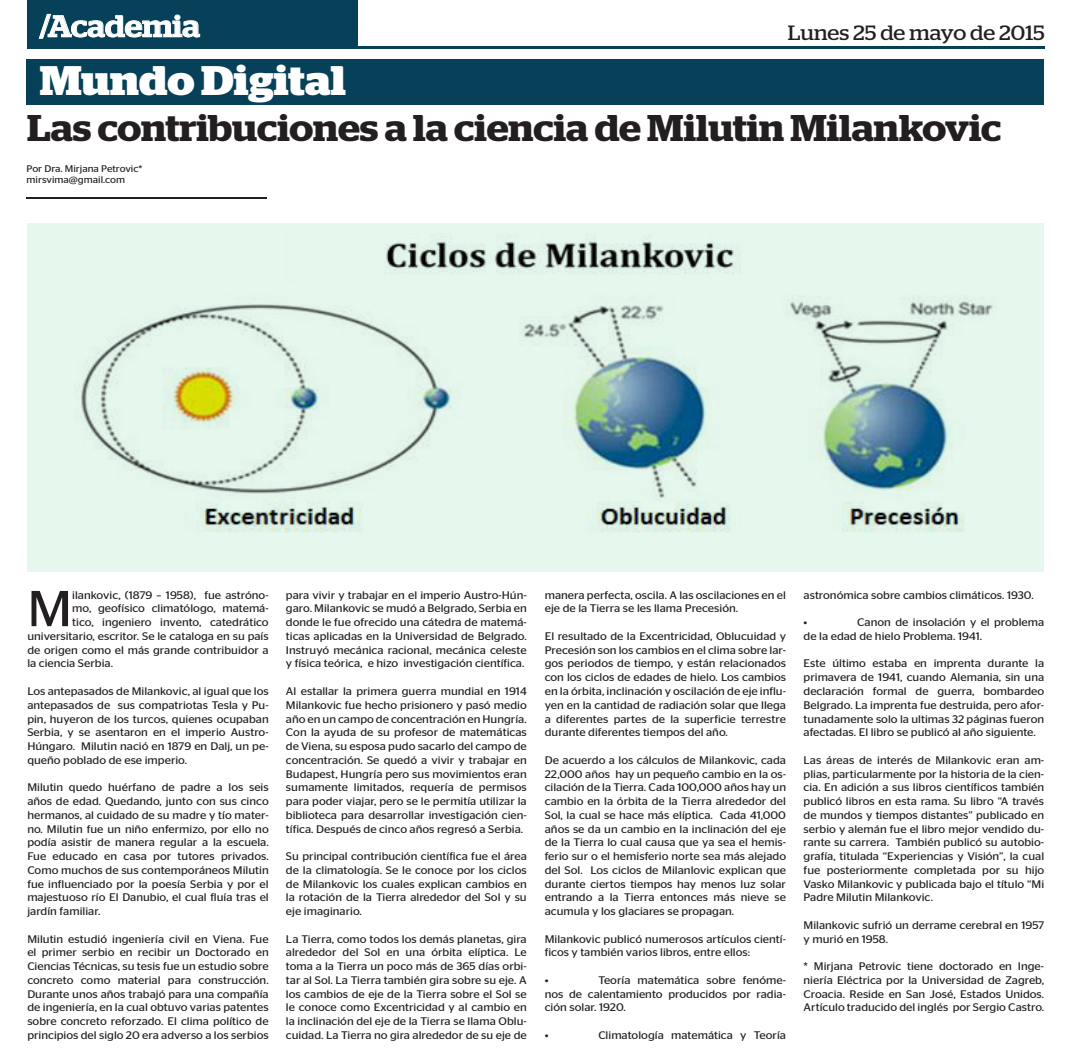
<style>
.page{position:relative;width:1071px;height:1052px;background:#fff}
.page>*{position:absolute;margin:0;border:0;box-sizing:border-box;transform-origin:0 0}
.Texto_de_nota_1era_l{font:50.23px "Stag Sans";color:#231f20;scale:1.08 1}
.Entradas_Nuevas{font:700 41.3px "Stag";letter-spacing:.005em;color:#fff;scale:1.08 1}
.Texto_de_notaa{font:600 37.1px "Stag";color:#231f20;scale:1.08 1}
.t1{font:500 30.28px "Stag";letter-spacing:.005em;color:#fff;scale:1.08 1}
.t2{font:500 22.05px "Stag";letter-spacing:-.035em;color:#231f20;scale:1.08 1}
.Cabeza_3{font:20.65px "Stag";letter-spacing:.005em;color:#231f20;scale:1.08 1}
.Texto_de_notaa-2{font:11.03px/13.8px "Stag Sans";color:#231f20;text-align:justify;scale:1.08 1}
.Texto_de_nota_1era_l-2{font:11.03px "Stag Sans";color:#231f20;scale:1.08 1}
.Creditos{font:9.62px "Stag Sans";color:#231f20;scale:1.08 1}
</style>
<div class="page">
<div style="left:27px;top:0;width:331px;height:49px;background:#064159"></div>
<hr style="left:27px;top:46px;width:1017px;height:3px;background:#064159">
<svg style="left:39px;top:14px;width:162px;height:25px"></svg>
<hr style="left:27px;top:197px;width:240px;height:1px;background:#231f20">
<div style="left:27px;top:59px;width:1017px;height:45px;background:#064159"></div>
<svg style="left:27px;top:223px;width:1017px;height:348px;fill:#e6f7ee"></svg>
<p class="t1" style="left:40px;top:8px;width:150px">/Academia</p>
<p class="Cabeza_3" style="left:788px;top:21px;width:239px">Lunes 25 de mayo de 2015</p>
<h3 class="t2" style="left:828px;top:23px;width:201px">Viernes 1 de Abril 2011</h3>
<p class="Entradas_Nuevas" style="left:40px;top:57px;width:285px">Mundo Digital</p>
<p class="Texto_de_notaa" style="left:27px;top:107px;width:904px">Las contribuciones a la ciencia de Milutin Milankovic</p>
<p class="Creditos" style="left:27px;top:163px;width:109px">Por Dra. Mirjana Petrovic*</p>
<p class="Creditos" style="left:27px;top:174px;width:93px">mirsvima@gmail.com</p>
<p class="Texto_de_nota_1era_l" style="left:27px;top:580px;width:43px">M</p>
<p class="Texto_de_nota_1era_l-2" style="left:72px;top:588px;width:183px">ilankovic, (1879 – 1958), fue astróno-</p>
<p class="Texto_de_nota_1era_l-2" style="left:72px;top:602px;width:183px">mo, geofísico climatólogo, matemá-</p>
<p class="Texto_de_nota_1era_l-2" style="left:72px;top:616px;width:183px">tico, ingeniero invento, catedrático</p>
<p class="Texto_de_nota_1era_l-2" style="left:27px;top:630px;width:225px">universitario, escritor. Se le cataloga en su país</p>
<p class="Texto_de_nota_1era_l-2" style="left:27px;top:643px;width:225px">de origen como el más grande contribuidor a</p>
<p class="Texto_de_nota_1era_l-2" style="left:27px;top:657px;width:81px">la ciencia Serbia.</p>
<p class="Texto_de_notaa-2" style="left:27px;top:684px;width:225px">Los antepasados de Milankovic, al igual que los antepasados de sus compatriotas Tesla y Pu&shy;pin, huyeron de los turcos, quienes ocupaban Serbia, y se asentaron en el imperio Austro-Húngaro. Milutin nació en 1879 en Dalj, un pe&shy;queño poblado de ese imperio.</p>
<p class="Texto_de_notaa-2" style="left:27px;top:780px;width:225px">Milutin quedo huérfano de padre a los seis años de edad. Quedando, junto con sus cinco hermanos, al cuidado de su madre y tío mater&shy;no. Milutin fue un niño enfermizo, por ello no podía asistir de manera regular a la escuela.<br>Fue educado en casa por tutores privados.<br>Como muchos de sus contemporáneos Milutin fue influenciado por la poesía Serbia y por el majestuoso río El Danubio, el cual fluía tras el jardín familiar.</p>
<p class="Texto_de_notaa-2" style="left:27px;top:931px;width:225px">Milutin estudió ingeniería civil en Viena. Fue el primer serbio en recibir un Doctorado en Ciencias Técnicas, su tesis fue un estudio sobre concreto como material para construcción.<br>Durante unos años trabajó para una compañía de ingeniería, en la cual obtuvo varias patentes sobre concreto reforzado. El clima político de principios del siglo 20 era adverso a los serbios</p>
<p class="Texto_de_notaa-2" style="left:286px;top:588px;width:225px">para vivir y trabajar en el imperio Austro-Hún&shy;garo. Milankovic se mudó a Belgrado, Serbia en donde le fue ofrecido una cátedra de matemá&shy;ticas aplicadas en la Universidad de Belgrado.<br>Instruyó mecánica racional, mecánica celeste y física teórica, e hizo investigación científica.</p>
<p class="Texto_de_notaa-2" style="left:286px;top:684px;width:225px">Al estallar la primera guerra mundial en 1914<br>Milankovic fue hecho prisionero y pasó medio año en un campo de concentración en Hungría.<br>Con la ayuda de su profesor de matemáticas de Viena, su esposa pudo sacarlo del campo de concentración. Se quedó a vivir y trabajar en Budapest, Hungría pero sus movimientos eran sumamente limitados, requería de permisos para poder viajar, pero se le permitía utilizar la biblioteca para desarrollar investigación cien&shy;tífica. Después de cinco años regresó a Serbia.</p>
<p class="Texto_de_notaa-2" style="left:286px;top:849px;width:225px">Su principal contribución científica fue el área de la climatología. Se le conoce por los ciclos de Milankovic los cuales explican cambios en la rotación de la Tierra alrededor del Sol y su eje imaginario.</p>
<p class="Texto_de_notaa-2" style="left:286px;top:931px;width:225px">La Tierra, como todos los demás planetas, gira alrededor del Sol en una órbita elíptica. Le toma a la Tierra un poco más de 365 días orbi&shy;tar al Sol. La Tierra también gira sobre su eje. A los cambios de eje de la Tierra sobre el Sol se le conoce como Excentricidad y al cambio en la inclinación del eje de la Tierra se llama Oblu&shy;cuidad. La Tierra no gira alrededor de su eje de</p>
<p class="Texto_de_notaa-2" style="left:545px;top:588px;width:225px">manera perfecta, oscila. A las oscilaciones en el eje de la Tierra se les llama Precesión.</p>
<p class="Texto_de_notaa-2" style="left:545px;top:629px;width:225px">El resultado de la Excentricidad, Oblucuidad y Precesión son los cambios en el clima sobre lar&shy;gos periodos de tiempo, y están relacionados con los ciclos de edades de hielo. Los cambios en la órbita, inclinación y oscilación de eje influ&shy;yen en la cantidad de radiación solar que llega a diferentes partes de la superficie terrestre durante diferentes tiempos del año.</p>
<p class="Texto_de_notaa-2" style="left:545px;top:753px;width:225px">De acuerdo a los cálculos de Milankovic, cada 22,000 años hay un pequeño cambio en la os&shy;cilación de la Tierra. Cada 100,000 años hay un cambio en la órbita de la Tierra alrededor del Sol, la cual se hace más elíptica. Cada 41,000 años se da un cambio en la inclinación del eje de la Tierra lo cual causa que ya sea el hemis&shy;ferio sur o el hemisferio norte sea más alejado del Sol. Los ciclos de Milanlovic explican que durante ciertos tiempos hay menos luz solar entrando a la Tierra entonces más nieve se acumula y los glaciares se propagan.</p>
<p class="Texto_de_notaa-2" style="left:545px;top:931px;width:225px">Milankovic publicó numerosos artículos cientí&shy;ficos y también varios libros, entre ellos:</p>
<p class="Texto_de_notaa-2" style="left:545px;top:973px;width:5px">•</p>
<p class="Texto_de_notaa-2" style="left:545px;top:973px;width:225px;text-indent:54px">Teoría matemática sobre fenóme&shy;nos de calentamiento producidos por radia&shy;ción solar. 1920.</p>
<p class="Texto_de_notaa-2" style="left:545px;top:1028px;width:5px">•</p>
<p class="Texto_de_notaa-2" style="left:598px;top:1028px;width:175px">Climatología matemática y Teoría</p>
<p class="Texto_de_notaa-2" style="left:804px;top:588px;width:215px">astronómica sobre cambios climáticos. 1930.</p>
<p class="Texto_de_notaa-2" style="left:804px;top:615px;width:5px">•</p>
<p class="Texto_de_notaa-2" style="left:804px;top:615px;width:224px;text-indent:54px">Canon de insolación y el problema de la edad de hielo Problema. 1941.</p>
<p class="Texto_de_notaa-2" style="left:804px;top:656px;width:224px">Este último estaba en imprenta durante la primavera de 1941, cuando Alemania, sin una declaración formal de guerra, bombardeo Belgrado. La imprenta fue destruida, pero afor&shy;tunadamente solo la ultimas 32 páginas fueron afectadas. El libro se publicó al año siguiente.</p>
<p class="Texto_de_notaa-2" style="left:804px;top:753px;width:224px">Las áreas de interés de Milankovic eran am&shy;plias, particularmente por la historia de la cien&shy;cia. En adición a sus libros científicos también publicó libros en esta rama. Su libro “A través de mundos y tiempos distantes” publicado en serbio y alemán fue el libro mejor vendido du&shy;rante su carrera. También publicó su autobio&shy;grafía, titulada “Experiencias y Visión”, la cual fue posteriormente completada por su hijo Vasko Milankovic y publicada bajo el título “Mi Padre Milutin Milankovic.</p>
<p class="Texto_de_notaa-2" style="left:804px;top:918px;width:224px">Milankovic sufrió un derrame cerebral en 1957 y murió en 1958.</p>
<p class="Texto_de_notaa-2" style="left:804px;top:959px;width:224px">* Mirjana Petrovic tiene doctorado en Inge&shy;niería Eléctrica por la Universidad de Zagreb, Croacia. Reside en San José, Estados Unidos.<br>Artículo traducido del inglés por Sergio Castro.</p>
</div>
